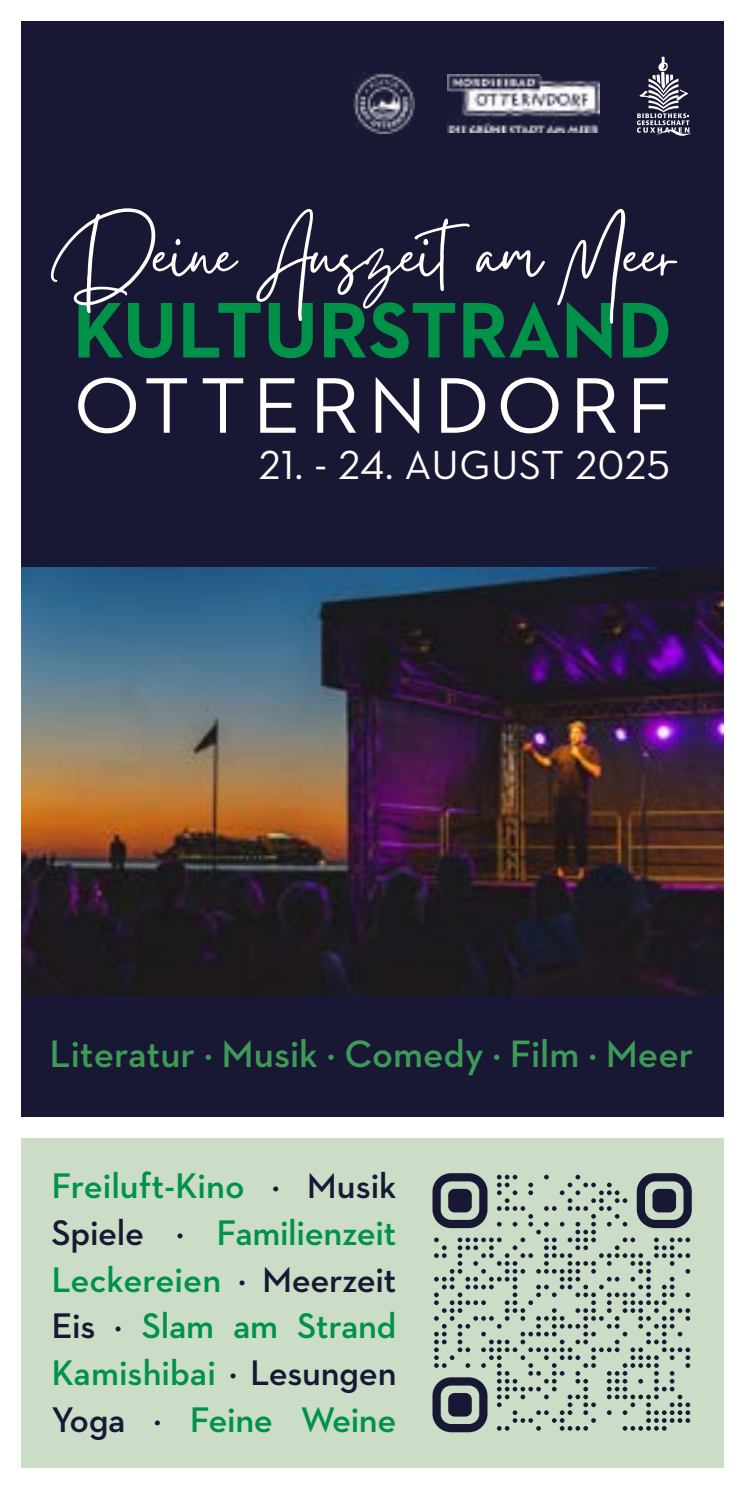
<style>
.page{position:relative;width:745px;height:1489px;background:#fff}
.page>*{position:absolute;margin:0;border:0;box-sizing:border-box;transform-origin:0 0}
.t1{font:700 80.25px "Neutraface 2 Text";color:#009249}
.t2{font:80.25px "Neutraface 2 Text";letter-spacing:.08em;color:#fff}
.t3{font:41.25px "Neutraface 2 Text";letter-spacing:.015em;color:#fff}
.t4{font:600 38.75px "Neutraface 2 Text";color:#3e9b57}
.t5{font:600 36.25px/46.5px "Neutraface 2 Text";letter-spacing:-.01em;color:#009249;text-align:justify}
.s1{color:#181834}
</style>
<div class="page">
<div style="left:21px;top:21px;width:702px;height:1095px;background:#181834"></div>
<div style="left:21px;top:1137px;width:702px;height:330px;background:#cbddc6"></div>
<img style="left:353px;top:72px;width:61px;height:62px">
<img style="left:447px;top:75px;width:152px;height:57px">
<svg style="left:636px;top:57px;width:55px;height:80px;background:#515166"></svg>
<svg style="left:51px;top:208px;width:625px;height:113px;background:#2c2c46"></svg>
<svg style="left:556px;top:209px;width:69px;height:115px;background:#35354d"></svg>
<img style="left:21px;top:567px;width:702px;height:427px">
<svg style="left:432px;top:1173px;width:259px;height:258px"></svg>
<h1 class="t1" style="left:73px;top:279px;width:600px">KULTURSTRAND</h1>
<h1 class="t2" style="left:74px;top:355px;width:599px">OTTERNDORF</h1>
<p class="t3" style="left:258px;top:439px;width:412px">21. - 24. AUGUST 2025</p>
<p class="t4" style="left:50px;top:1029px;width:644px">Literatur ∙ Musik ∙ Comedy ∙ Film ∙ Meer</p>
<p class="t5" style="left:51px;top:1162px;width:346px">Freiluft-Kino <span class="s1">∙ Musik Spiele ∙</span> Familienzeit Leckereien <span class="s1">∙ Meerzeit Eis ∙</span> Slam am Strand Kamishibai <span class="s1">∙ Lesungen Yoga ∙</span> Feine Weine</p>
</div>
